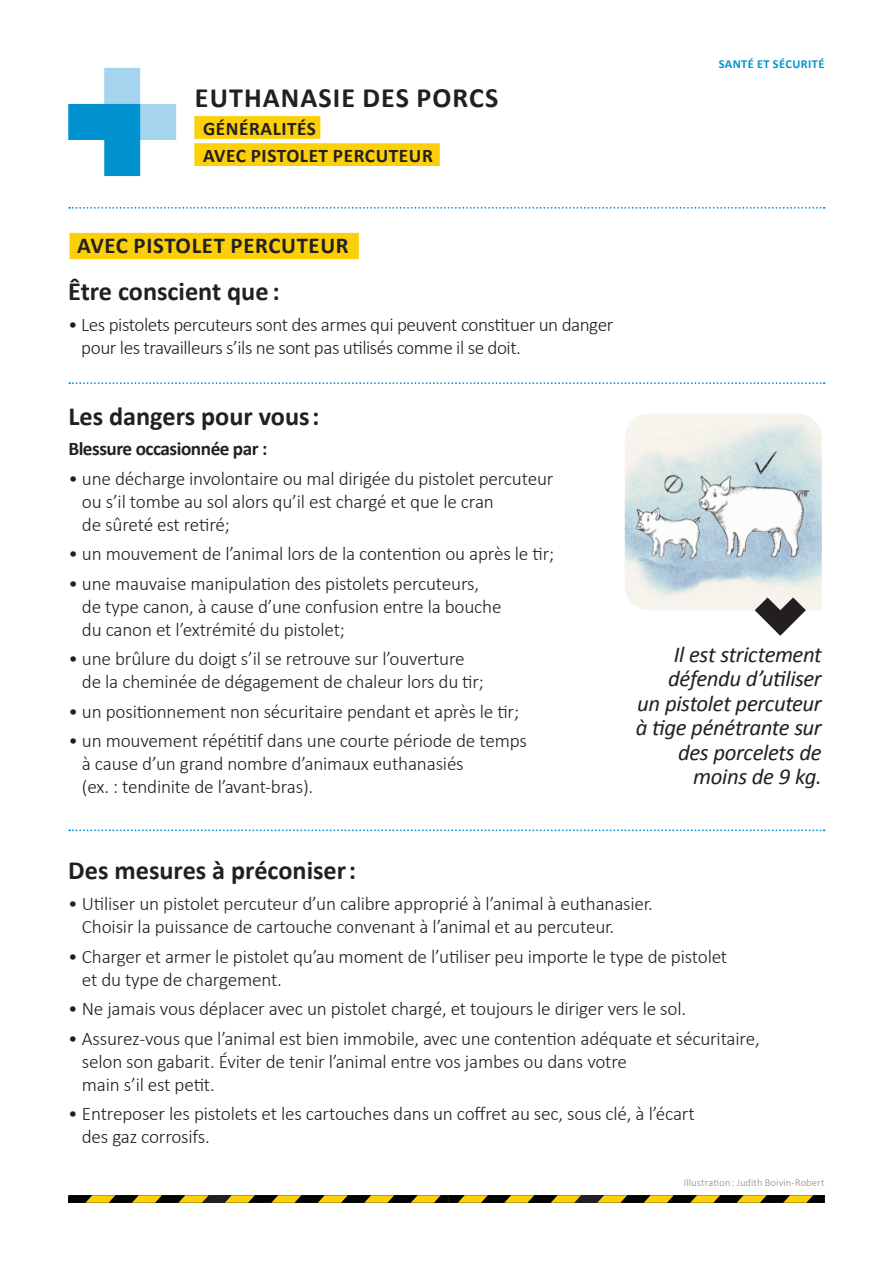
<style>
.page{position:relative;width:893px;height:1271px;background:#fff}
.page>*{position:absolute;margin:0;border:0;box-sizing:border-box;transform-origin:0 0}
.t1{font:700 28px "Calibri";letter-spacing:.04em;color:#231f20}
.t2{font:700 26.25px "Calibri";color:#231f20}
.t3{font:italic 22.75px/24.5px "Calibri";letter-spacing:-.015em;color:#231f20;text-align:right}
.t4{font:700 22.75px "Calibri";letter-spacing:.03em;color:#231f20}
.t5{font:300 19.25px/23.1px "Calibri";letter-spacing:-.01em;color:#231f20}
.t6{font:700 19.25px/27.1px "Calibri";letter-spacing:.02em;color:#231f20}
.t7{font:700 19.25px "Calibri";letter-spacing:-.025em;color:#231f20}
.t8{font:700 12.25px "Calibri";letter-spacing:.04em;color:#0093d0}
.t9{font:300 10.5px "Calibri";letter-spacing:.01em;color:#87898c}
</style>
<div class="page">
<svg style="left:68px;top:68px;width:108px;height:108px"></svg>
<svg style="left:69px;top:207px;width:755px;height:2px"></svg>
<div style="left:194px;top:116px;width:126px;height:23px;background:#fcd008"></div>
<div style="left:194px;top:143px;width:246px;height:23px;background:#fcd008"></div>
<svg style="left:69px;top:382px;width:755px;height:2px"></svg>
<div style="left:69px;top:233px;width:290px;height:26px;background:#fcd008"></div>
<svg style="left:69px;top:829px;width:755px;height:2px"></svg>
<svg style="left:624px;top:414px;width:197px;height:222px"></svg>
<div style="left:440px;top:1195px;width:384px;height:7px;background:#231f20"></div>
<svg style="left:598px;top:1195px;width:226px;height:7px;background:#7f6907"></svg>
<div style="left:68px;top:1195px;width:380px;height:7px;background:#231f20"></div>
<svg style="left:68px;top:1195px;width:141px;height:7px"></svg>
<svg style="left:225px;top:1195px;width:356px;height:7px;background:#816b07"></svg>
<img style="left:626px;top:436px;width:195px;height:133px">
<h1 class="t1" style="left:195px;top:81px;width:305px">EUTHANASIE DES PORCS</h1>
<p class="t6" style="left:203px;top:114px;width:231px">GÉNÉRALITÉS<br>AVEC PISTOLET PERCUTEUR</p>
<p class="t8" style="left:718px;top:56px;width:107px">SANTÉ ET SÉCURITÉ</p>
<p class="t4" style="left:77px;top:231px;width:273px">AVEC PISTOLET PERCUTEUR</p>
<h2 class="t2" style="left:68px;top:275px;width:213px">Être conscient que :</h2>
<p class="t5" style="left:81px;top:312px;width:533px;text-indent:-13px">• Les pistolets percuteurs sont des armes qui peuvent constituer un danger pour les travailleurs s’ils ne sont pas utilisés comme il se doit.</p>
<h2 class="t2" style="left:68px;top:399px;width:252px">Les dangers pour vous:</h2>
<p class="t7" style="left:68px;top:437px;width:200px">Blessure occasionnée par :</p>
<p class="t5" style="left:82px;top:466px;width:473px;text-indent:-14px">• une décharge involontaire ou mal dirigée du pistolet percuteur ou s’il tombe au sol alors qu’il est chargé et que le cran<br>de sûreté est retiré;</p>
<p class="t5" style="left:68px;top:541px;width:487px">• un mouvement de l’animal lors de la contention ou après le tir;</p>
<p class="t5" style="left:82px;top:571px;width:421px;text-indent:-14px">• une mauvaise manipulation des pistolets percuteurs, de type canon, à cause d’une confusion entre la bouche du canon et l’extrémité du pistolet;</p>
<p class="t5" style="left:82px;top:646px;width:403px;text-indent:-14px">• une brûlure du doigt s’il se retrouve sur l’ouverture de la cheminée de dégagement de chaleur lors du tir;</p>
<p class="t5" style="left:68px;top:699px;width:452px">• un positionnement non sécuritaire pendant et après le tir;</p>
<p class="t5" style="left:82px;top:728px;width:446px;text-indent:-14px">• un mouvement répétitif dans une courte période de temps à cause d’un grand nombre d’animaux euthanasiés<br>(ex. : tendinite de l’avant-bras).</p>
<p class="t3" style="left:635px;top:641px;width:187px">Il est strictement défendu d’utiliser<br>un pistolet percuteur à tige pénétrante sur des porcelets de moins de 9 kg.</p>
<h2 class="t2" style="left:68px;top:854px;width:289px">Des mesures à préconiser:</h2>
<p class="t5" style="left:82px;top:891px;width:572px;text-indent:-14px">• Utiliser un pistolet percuteur d’un calibre approprié à l’animal à euthanasier.<br>Choisir la puissance de cartouche convenant à l’animal et au percuteur.</p>
<p class="t5" style="left:82px;top:944px;width:647px;text-indent:-14px">• Charger et armer le pistolet qu’au moment de l’utiliser peu importe le type de pistolet et du type de chargement.</p>
<p class="t5" style="left:68px;top:996px;width:619px">• Ne jamais vous déplacer avec un pistolet chargé, et toujours le diriger vers le sol.</p>
<p class="t5" style="left:82px;top:1025px;width:679px;text-indent:-14px">• Assurez-vous que l’animal est bien immobile, avec une contention adéquate et sécuritaire, selon son gabarit. Éviter de tenir l’animal entre vos jambes ou dans votre<br>main s’il est petit.</p>
<p class="t5" style="left:82px;top:1101px;width:614px;text-indent:-14px">• Entreposer les pistolets et les cartouches dans un coffret au sec, sous clé, à l’écart des gaz corrosifs.</p>
<p class="t9" style="left:684px;top:1175px;width:142px">Illustration : Judith Boivin-Robert</p>
</div>
